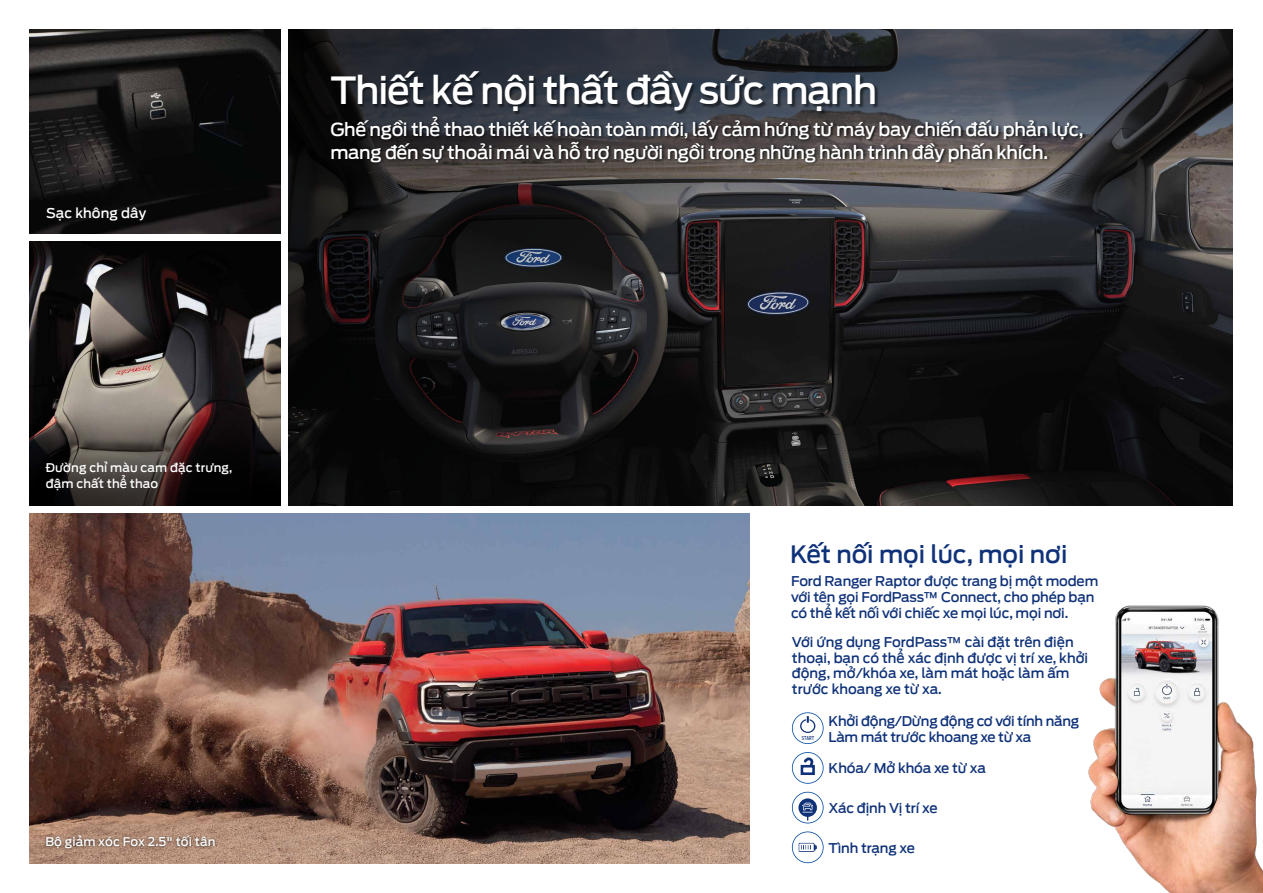
<style>
.page{position:relative;width:1263px;height:893px;background:#fff}
.page>*{position:absolute;margin:0;border:0;box-sizing:border-box;transform-origin:0 0}
.t1{font:37.5px "Ford Antenna Medium";letter-spacing:-.03em;color:#fff}
.t2{font:24px "Ford Antenna Medium";color:#0e3178}
.t3{font:18px/22.5px "Ford Antenna Medium";letter-spacing:-.02em;color:#fff}
.t4{font:13.5px/15.9px "Ford Antenna Medium";letter-spacing:-.01em;color:#0e3178}
.t5{font:13.5px "Ford Antenna Medium";letter-spacing:.005em;color:#fff}
.t6{font:12px/16.5px "Ford Antenna Medium";letter-spacing:.005em;color:#fff}
.t7{font:5.25px "Ford Antenna Cond Medium";letter-spacing:-.015em;color:#0e3178;scale:.82 1}
</style>
<div class="page">
<img style="left:476px;top:27px;width:282px;height:3px">
<img style="left:984px;top:211px;width:249px;height:294px">
<svg style="left:288px;top:211px;width:696px;height:294px;background:#181718"></svg>
<img style="left:30px;top:513px;width:719px;height:350px">
<img style="left:30px;top:30px;width:250px;height:204px">
<img style="left:30px;top:242px;width:250px;height:131px">
<img style="left:1088px;top:605px;width:175px;height:288px">
<svg style="left:30px;top:373px;width:250px;height:132px;background:#463e3a"></svg>
<svg style="left:288px;top:30px;width:945px;height:181px;background:#31353c"></svg>
<img style="left:330px;top:71px;width:551px;height:43px">
<img style="left:327px;top:114px;width:817px;height:138px">
<svg style="left:792px;top:752px;width:31px;height:32px"></svg>
<svg style="left:801px;top:765px;width:14px;height:10px"></svg>
<svg style="left:792px;top:831px;width:31px;height:32px"></svg>
<svg style="left:792px;top:792px;width:31px;height:31px"></svg>
<svg style="left:792px;top:712px;width:31px;height:32px"></svg>
<img style="left:42px;top:832px;width:301px;height:32px">
<p class="t5" style="left:46px;top:202px;width:102px">Sạc không dây</p>
<p class="t6" style="left:46px;top:458px;width:188px">Đường chỉ màu cam đặc trưng, đậm chất thể thao</p>
<p class="t6" style="left:45px;top:832px;width:171px">Bộ giảm xóc Fox 2.5" tối tân</p>
<h1 class="t1" style="left:330px;top:58px;width:548px">Thiết kế nội thất đầy sức mạnh</h1>
<h3 class="t3" style="left:330px;top:117px;width:755px">Ghế ngồi thể thao thiết kế hoàn toàn mới, lấy cảm hứng từ máy bay chiến đấu phản lực, mang đến sự thoải mái và hỗ trợ người ngồi trong những hành trình đầy phấn khích.</h3>
<h2 class="t2" style="left:790px;top:534px;width:279px">Kết nối mọi lúc, mọi nơi</h2>
<p class="t4" style="left:791px;top:572px;width:309px">Ford Ranger Raptor được trang bị một modem với tên gọi FordPass™ Connect, cho phép bạn có thể kết nối với chiếc xe mọi lúc, mọi nơi.</p>
<p class="t4" style="left:792px;top:632px;width:298px">Với ứng dụng FordPass™ cài đặt trên điện thoại, bạn có thể xác định được vị trí xe, khởi động, mở/khóa xe, làm mát hoặc làm ấm trước khoang xe từ xa.</p>
<p class="t7" style="left:802px;top:733px;width:16px">START</p>
<p class="t4" style="left:828px;top:711px;width:252px">Khởi động/Dừng động cơ với tính năng<br>Làm mát trước khoang xe từ xa</p>
<p class="t4" style="left:829px;top:759px;width:159px">Khóa/ Mở khóa xe từ xa</p>
<p class="t4" style="left:829px;top:798px;width:110px">Xác định Vị trí xe</p>
<p class="t4" style="left:829px;top:838px;width:88px">Tình trạng xe</p>
</div>
